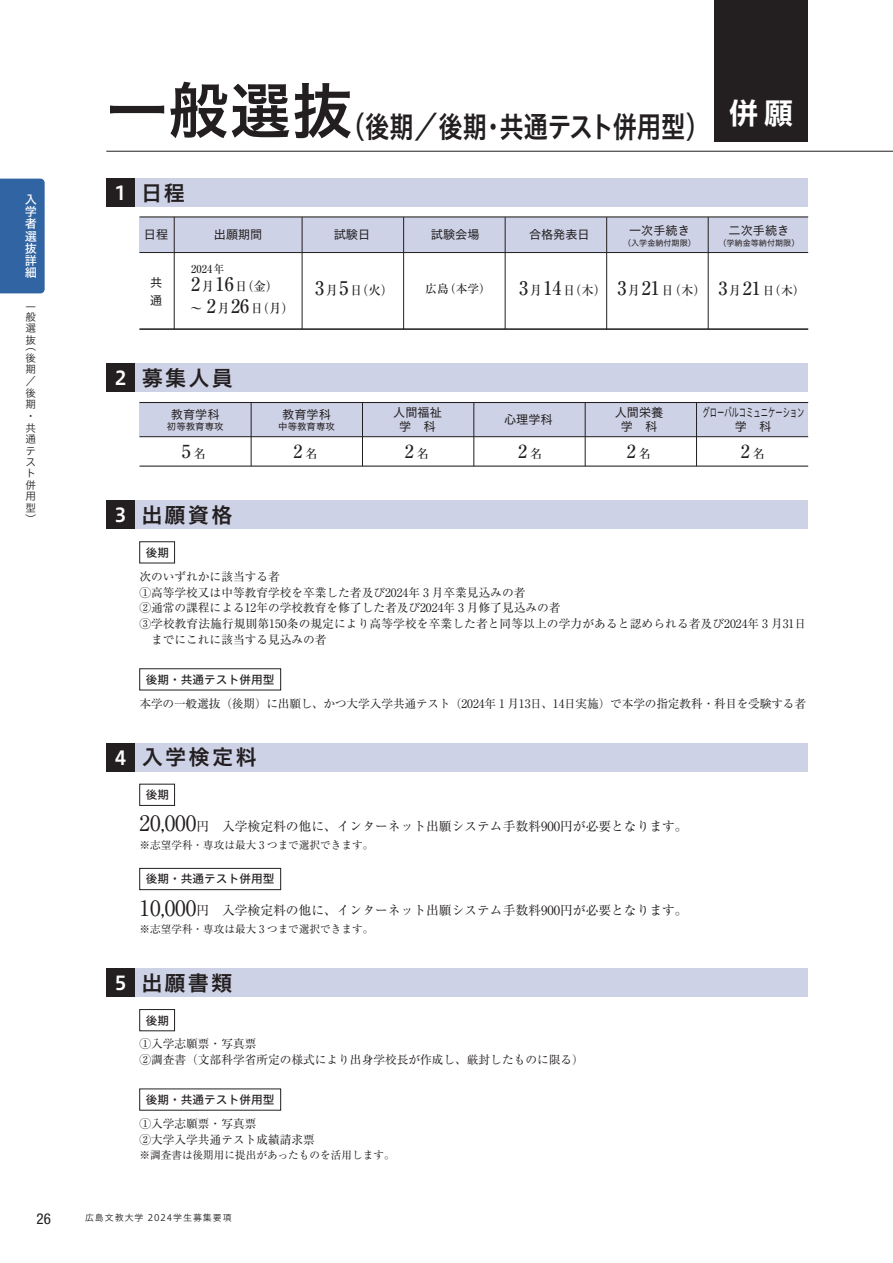
<style>
.page{position:relative;width:893px;height:1263px;background:#fff}
.page>*{position:absolute;margin:0;border:0;box-sizing:border-box;transform-origin:0 0}
.t1{font:29.7px "Hiragino UD Sans Std W6";letter-spacing:-.015em;color:#231f20;scale:.82 1}
.t2{font:700 28.65px "UD Shin Go Pr 6 De";color:#fff}
.t3{font:21.3px "Hiragino UD Sans Std W6";letter-spacing:.1em;color:#231f20}
.t4{font:500 18px "Ryumin Pr 6";color:#231f20}
.t5{font:condensed 15px "Helvetica Neue LT Std";color:#231f20}
.t6{font:12.75px "Ryumin Pr 6";color:#231f20}
.t7{font:500 12.75px "Ryumin Pr 6";color:#231f20;scale:.96 1}
.t8{font:12.15px/13.5px "Hiragino UD Sans Std W4";color:#231f20;text-align:center}
.t9{font:12.15px/13.5px "Hiragino UD Sans Std W4";color:#231f20;text-align:center;scale:.6 1}
.t10{font:12.15px/12.1px "Hiragino UD Sans Std W5";color:#fff;text-align:justify}
.t11{font:11.7px/15.9px "Ryumin Pr 6";color:#231f20}
.t12{font:11.7px "Hiragino UD Sans Std W5";color:#231f20}
.t13{font:500 11.7px "Ryumin Pr 6";color:#231f20}
.t14{font:500 10.95px "Ryumin Pr 6";color:#231f20;scale:.96 1}
.t15{font:10.65px "Ryumin Pr 6";color:#231f20}
.t16{font:10.65px/11.6px "Hiragino UD Sans Std W3";color:#231f20}
.t17{font:9.45px "Hiragino UD Sans Std W4";color:#231f20}
.t18{font:9px "Hiragino UD Sans Std W3";letter-spacing:.1em;color:#231f20}
.t19{font:8.1px "Hiragino UD Sans Std W4";color:#231f20}
.s1{font-size:61.65px}
.s2{font-size:19.2px;color:#fff}
.s3{font-size:18.75px}
.s4{font-size:18.15px}
.s5{font-size:12.3px}
.s6{font-size:12.15px}
.s7{font-size:21.3px}
</style>
<div class="page">
<hr style="left:106px;top:151px;width:787px;height:1px;background:#231f20">
<div style="left:139px;top:217px;width:669px;height:35px;background:#ced2e6"></div>
<hr style="left:139px;top:216px;width:669px;height:1px;background:#231f20">
<hr style="left:708px;top:217px;width:1px;height:112px;background:#231f20">
<hr style="left:606px;top:217px;width:1px;height:112px;background:#231f20">
<hr style="left:505px;top:217px;width:1px;height:112px;background:#231f20">
<hr style="left:403px;top:217px;width:1px;height:112px;background:#231f20">
<hr style="left:302px;top:217px;width:1px;height:112px;background:#231f20">
<hr style="left:139px;top:252px;width:669px;height:1px;background:#231f20">
<hr style="left:139px;top:329px;width:669px;height:1px;background:#231f20">
<hr style="left:174px;top:217px;width:1px;height:112px;background:#231f20">
<div style="left:106px;top:179px;width:702px;height:28px;background:#ced2e6"></div>
<div style="left:106px;top:179px;width:29px;height:28px;background:#231f20"></div>
<div style="left:139px;top:402px;width:669px;height:35px;background:#ced2e6"></div>
<hr style="left:139px;top:402px;width:669px;height:1px;background:#231f20">
<hr style="left:139px;top:436px;width:669px;height:1px;background:#231f20">
<hr style="left:251px;top:402px;width:1px;height:64px;background:#231f20">
<hr style="left:362px;top:402px;width:1px;height:64px;background:#231f20">
<hr style="left:474px;top:402px;width:1px;height:64px;background:#231f20">
<hr style="left:585px;top:402px;width:1px;height:64px;background:#231f20">
<hr style="left:696px;top:402px;width:1px;height:64px;background:#231f20">
<hr style="left:139px;top:466px;width:669px;height:1px;background:#231f20">
<div style="left:106px;top:364px;width:702px;height:28px;background:#ced2e6"></div>
<div style="left:106px;top:364px;width:29px;height:28px;background:#231f20"></div>
<div style="left:106px;top:501px;width:702px;height:28px;background:#ced2e6"></div>
<div style="left:106px;top:501px;width:29px;height:28px;background:#231f20"></div>
<div style="left:139px;top:541px;width:36px;height:22px;border:1px solid #231f20"></div>
<div style="left:139px;top:668px;width:142px;height:22px;border:1px solid #231f20"></div>
<div style="left:139px;top:1009px;width:36px;height:22px;border:1px solid #231f20"></div>
<div style="left:139px;top:784px;width:36px;height:22px;border:1px solid #231f20"></div>
<div style="left:106px;top:743px;width:702px;height:28px;background:#ced2e6"></div>
<div style="left:106px;top:743px;width:29px;height:28px;background:#231f20"></div>
<div style="left:139px;top:868px;width:142px;height:22px;border:1px solid #231f20"></div>
<div style="left:106px;top:968px;width:702px;height:29px;background:#ced2e6"></div>
<div style="left:106px;top:968px;width:29px;height:29px;background:#231f20"></div>
<div style="left:0;top:179px;width:45px;height:114px;background:#3164a3"></div>
<div style="left:714px;top:0;width:94px;height:141px;background:#231f20"></div>
<p class="t10" style="left:25px;top:193px;width:13px">入学者選抜詳細</p>
<p class="t16" style="left:26px;top:301px;width:12px;line-height:10.1px">一般</p>
<p class="t16" style="left:26px;top:322px;width:12px">選抜</p>
<p class="t16" style="left:26px;top:340px;width:12px">（後期／後期・共通テスト併用型）</p>
<h1 class="t1" style="left:106px;top:104px;width:738px"><span class="s1">一般選抜</span>（後期／後期・共通テスト併用型）</h1>
<h3 class="t3" style="left:115px;top:177px;width:72px"><span class="s2">1</span> 日程</h3>
<h3 class="t3" style="left:142px;top:177px;width:91px">入試日程</h3>
<h2 class="t2" style="left:730px;top:90px;width:65px">併願</h2>
<p class="t8" style="left:144px;top:227px;width:26px">日程</p>
<p class="t8" style="left:150px;top:272px;width:13px;line-height:18.3px;text-align:left">共通</p>
<p class="t8" style="left:629px;top:223px;width:62px">一次手続き</p>
<p class="t19" style="left:623px;top:236px;width:74px">（入学金納付期限）</p>
<p class="t8" style="left:729px;top:223px;width:62px">二次手続き</p>
<p class="t19" style="left:718px;top:236px;width:82px">（学納金等納付期限）</p>
<p class="t8" style="left:214px;top:227px;width:50px">出願期間</p>
<p class="t8" style="left:334px;top:227px;width:38px">試験日</p>
<p class="t8" style="left:431px;top:227px;width:50px">試験会場</p>
<p class="t8" style="left:529px;top:227px;width:62px">合格発表日</p>
<p class="t7" style="left:191px;top:277px;width:92px"><span class="s3">2</span>月<span class="s3">16</span>日（金）</p>
<p class="t7" style="left:315px;top:280px;width:82px"><span class="s3">3</span>月<span class="s3">5</span>日（火）</p>
<p class="t7" style="left:519px;top:280px;width:299px"><span class="s3">3</span>月<span class="s3">14</span>日（木） <span class="s3">3</span>月<span class="s3">21</span>日（木） <span class="s4">3</span><span class="s5">月</span><span class="s4">21</span><span class="s5">日（木）</span></p>
<p class="t7" style="left:190px;top:299px;width:109px">～ <span class="s3">2</span>月<span class="s3">26</span>日（月）</p>
<p class="t14" style="left:191px;top:260px;width:36px">2024年</p>
<p class="t13" style="left:425px;top:280px;width:67px">広島（本学）</p>
<h3 class="t3" style="left:115px;top:362px;width:120px"><span class="s2">2</span> 募集人員</h3>
<p class="t8" style="left:393px;top:405px;width:50px">人間福祉学　科</p>
<p class="t8" style="left:504px;top:412px;width:50px">心理学科</p>
<p class="t8" style="left:615px;top:405px;width:50px">人間栄養学　科</p>
<p class="t9" style="left:702px;top:405px;width:172px">グローバルコミュニケーション学　科</p>
<p class="t8" style="left:282px;top:407px;width:50px">教育学科</p>
<p class="t17" style="left:278px;top:419px;width:58px">中等教育専攻</p>
<p class="t8" style="left:171px;top:407px;width:50px">教育学科</p>
<p class="t17" style="left:167px;top:419px;width:58px">初等教育専攻</p>
<h3 class="t4" style="left:182px;top:437px;width:26px">5 <span class="s6">名</span></h3>
<h3 class="t4" style="left:293px;top:437px;width:26px">2 <span class="s6">名</span></h3>
<h3 class="t4" style="left:405px;top:437px;width:26px">2 <span class="s6">名</span></h3>
<h3 class="t4" style="left:518px;top:437px;width:26px">2 <span class="s6">名</span></h3>
<h3 class="t4" style="left:627px;top:437px;width:26px">2 <span class="s6">名</span></h3>
<h3 class="t4" style="left:741px;top:437px;width:26px">2 <span class="s6">名</span></h3>
<h3 class="t3" style="left:115px;top:499px;width:119px"><span class="s2">3</span> 出願資格</h3>
<p class="t12" style="left:146px;top:543px;width:25px">後期</p>
<p class="t11" style="left:139px;top:568px;width:142px">次のいずれかに該当する者</p>
<p class="t11" style="left:139px;top:584px;width:387px">①高等学校又は中等教育学校を卒業した者及び2024年 3 月卒業見込みの者</p>
<p class="t11" style="left:139px;top:599px;width:422px">②通常の課程による12年の学校教育を修了した者及び2024年 3 月修了見込みの者</p>
<p class="t11" style="left:139px;top:615px;width:668px">③学校教育法施行規則第150条の規定により高等学校を卒業した者と同等以上の学力があると認められる者及び2024年 3 月31日</p>
<p class="t11" style="left:151px;top:631px;width:177px">までにこれに該当する見込みの者</p>
<p class="t12" style="left:146px;top:670px;width:130px">後期・共通テスト併用型</p>
<p class="t11" style="left:139px;top:695px;width:668px">本学の一般選抜（後期）に出願し、かつ大学入学共通テスト（2024年１月13日、14日実施）で本学の指定教科・科目を受験する者</p>
<h3 class="t3" style="left:115px;top:741px;width:143px"><span class="s2">4</span> 入学検定料</h3>
<p class="t12" style="left:146px;top:786px;width:25px">後期</p>
<p class="t6" style="left:139px;top:816px;width:550px"><span class="s7">20,000</span>円　入学検定料の他に、インターネット出願システム手数料900円が必要となります。</p>
<p class="t15" style="left:139px;top:837px;width:235px">※志望学科・専攻は最大 3 つまで選択できます。</p>
<p class="t12" style="left:146px;top:870px;width:130px">後期・共通テスト併用型</p>
<p class="t6" style="left:139px;top:900px;width:550px"><span class="s7">10,000</span>円　入学検定料の他に、インターネット出願システム手数料900円が必要となります。</p>
<p class="t15" style="left:139px;top:921px;width:235px">※志望学科・専攻は最大 3 つまで選択できます。</p>
<h3 class="t3" style="left:115px;top:966px;width:119px"><span class="s2">5</span> 出願書類</h3>
<p class="t12" style="left:146px;top:1011px;width:25px">後期</p>
<p class="t11" style="left:139px;top:1035px;width:446px">①入学志願票・写真票<br>②調査書（文部科学省所定の様式により出身学校長が作成し、厳封したものに限る）</p>
<p class="t12" style="left:146px;top:1091px;width:130px">後期・共通テスト併用型</p>
<p class="t11" style="left:139px;top:1115px;width:177px">①入学志願票・写真票<br>②大学入学共通テスト成績請求票</p>
<p class="t15" style="left:139px;top:1147px;width:257px">※調査書は後期用に提出があったものを活用します。</p>
<p class="t5" style="left:37px;top:1209px;width:16px">26</p>
<p class="t18" style="left:85px;top:1210px;width:148px">広島文教大学 2024学生募集要項</p>
</div>
